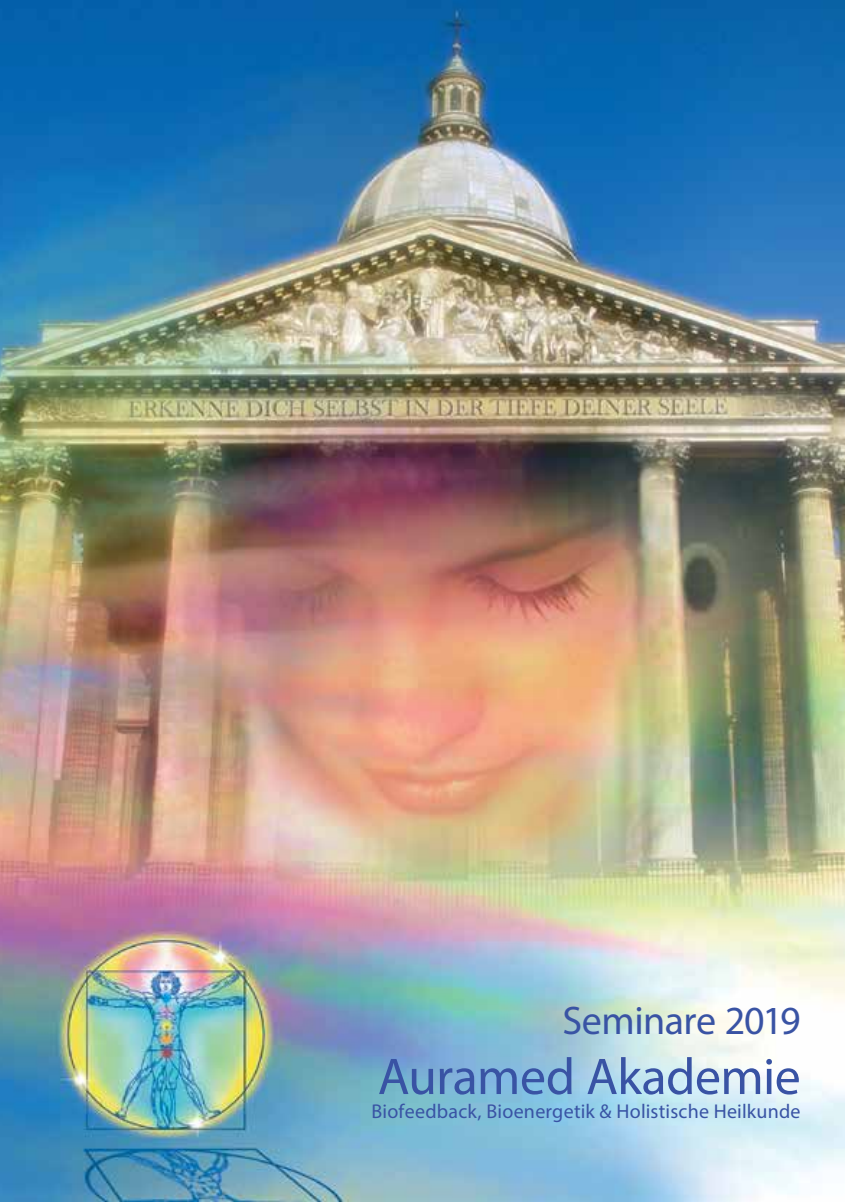
<style>
.page{position:relative;width:845px;height:1202px;background:#fff}
.page>*{position:absolute;margin:0;border:0;box-sizing:border-box;transform-origin:0 0}
.t1{font:52px "Myriad Pro";letter-spacing:-.01em;color:#3953a4}
.t2{font:40px "Myriad Pro";letter-spacing:-.015em;color:#3953a4}
.t3{font:20px "Myriad Pro";letter-spacing:.01em;color:#3953a4}
</style>
<div class="page">
<img style="left:0;top:0;width:845px;height:1202px">
<p class="t2" style="left:562px;top:996px;width:240px">Seminare 2019</p>
<p class="t1" style="left:378px;top:1044px;width:424px">Auramed Akademie</p>
<p class="t3" style="left:371px;top:1099px;width:430px">Biofeedback, Bioenergetik &amp; Holistische Heilkunde</p>
</div>
